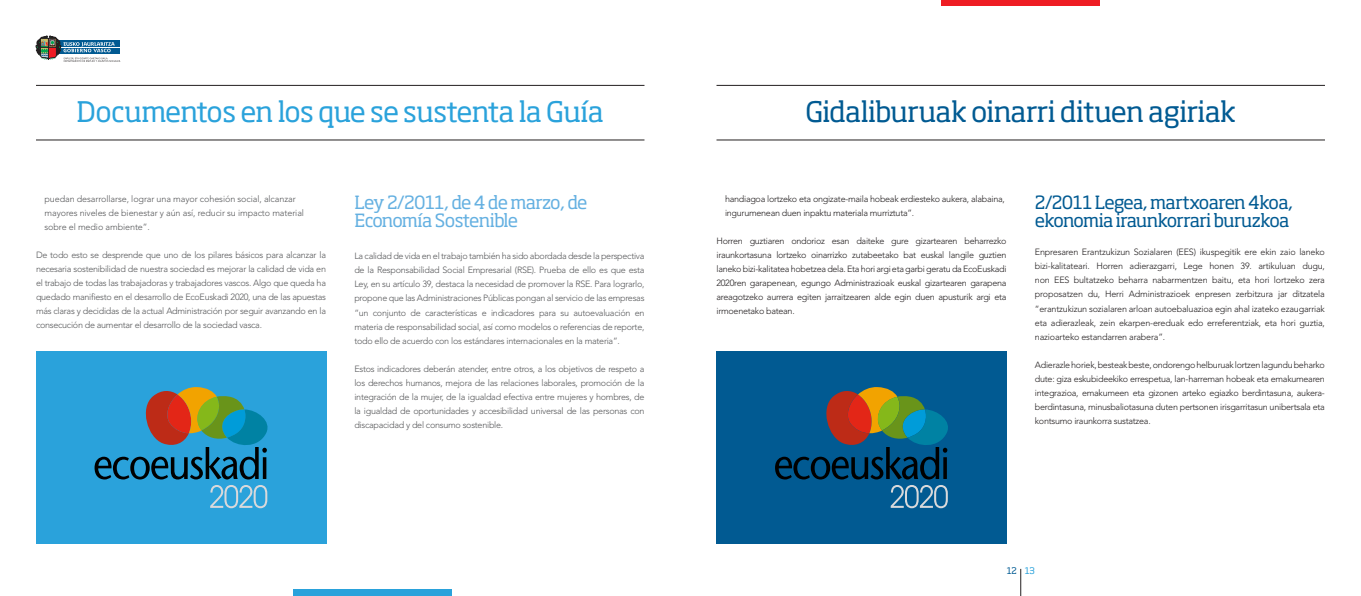
<style>
.page{position:relative;width:1361px;height:596px;background:#fff}
.page>*{position:absolute;margin:0;border:0;box-sizing:border-box;transform-origin:0 0}
.t1{font:28px "Soho Pro";letter-spacing:-.03em;color:#2aa2db}
.t2{font:28px "Soho Pro";letter-spacing:-.02em;color:#015a92}
.t3{font:18px/18px "Soho Pro";letter-spacing:-.035em;color:#015a92}
.t4{font:18px/18px "Soho Pro";letter-spacing:-.045em;color:#64b0e1}
.t5{font:300 9px/14px "Avenir";letter-spacing:-.03em;color:#231f20;text-align:justify}
.t6{font:300 9px/14px "Avenir";letter-spacing:-.03em;color:#57585a;text-align:justify}
.t7{font:300 9px/14px "Avenir";letter-spacing:-.01em;color:#57585a}
.t8{font:9px "Soho Pro";color:#015a92}
.s1{color:#2aa2db}
</style>
<div class="page">
<svg style="left:36px;top:36px;width:85px;height:26px"></svg>
<hr style="left:36px;top:140px;width:608px;height:1px;background:#231f20">
<hr style="left:36px;top:85px;width:608px;height:1px;background:#231f20">
<div style="left:293px;top:589px;width:158px;height:6px;background:#2aa2db"></div>
<div style="left:36px;top:351px;width:290px;height:192px;background:#2aa2db"></div>
<svg style="left:95px;top:387px;width:173px;height:121px"></svg>
<hr style="left:716px;top:140px;width:609px;height:1px;background:#231f20">
<hr style="left:716px;top:85px;width:609px;height:1px;background:#231f20">
<svg style="left:1020px;top:568px;width:1px;height:27px"></svg>
<div style="left:941px;top:0;width:159px;height:6px;background:#ee1d23"></div>
<div style="left:716px;top:351px;width:290px;height:192px;background:#015a92"></div>
<svg style="left:775px;top:387px;width:173px;height:121px"></svg>
<h1 class="t1" style="left:76px;top:92px;width:529px">Documentos en los que se sustenta la Guía</h1>
<p class="t7" style="left:45px;top:192px;width:261px">puedan desarrollarse, lograr una mayor cohesión social, alcanzar mayores niveles de bienestar y aún así, reducir su impacto material sobre el medio ambiente”.</p>
<p class="t6" style="left:36px;top:248px;width:291px">De todo esto se desprende que uno de los pilares básicos para alcanzar la necesaria sostenibilidad de nuestra sociedad es mejorar la calidad de vida en el trabajo de todas las trabajadoras y trabajadores vascos. Algo que queda ha quedado manifiesto en el desarrollo de EcoEuskadi 2020, una de las apuestas más claras y decididas de la actual Administración por seguir avanzando en la consecución de aumentar el desarrollo de la sociedad vasca.</p>
<h2 class="t4" style="left:354px;top:193px;width:235px">Ley 2/2011, de 4 de marzo, de<br>Economía Sostenible</h2>
<p class="t6" style="left:354px;top:249px;width:292px">La calidad de vida en el trabajo también ha sido abordada desde la perspectiva de la Responsabilidad Social Empresarial (RSE). Prueba de ello es que esta Ley, en su artículo 39, destaca la necesidad de promover la RSE. Para lograrlo, propone que las Administraciones Públicas pongan al servicio de las empresas “un conjunto de características e indicadores para su autoevaluación en materia de responsabilidad social, así como modelos o referencias de reporte, todo ello de acuerdo con los estándares internacionales en la materia”.</p>
<p class="t6" style="left:354px;top:361px;width:292px">Estos indicadores deberán atender, entre otros, a los objetivos de respeto a los derechos humanos, mejora de las relaciones laborales, promoción de la integración de la mujer, de la igualdad efectiva entre mujeres y hombres, de la igualdad de oportunidades y accesibilidad universal de las personas con discapacidad y del consumo sostenible.</p>
<h1 class="t2" style="left:805px;top:92px;width:432px">Gidaliburuak oinarri dituen agiriak</h1>
<p class="t5" style="left:725px;top:192px;width:281px">handiagoa lortzeko eta ongizate-maila hobeak erdiesteko aukera, alabaina, ingurumenean duen inpaktu materiala murriztuta”.</p>
<p class="t5" style="left:716px;top:234px;width:291px">Horren guztiaren ondorioz esan daiteke gure gizartearen beharrezko iraunkortasuna lortzeko oinarrizko zutabeetako bat euskal langile guztien laneko bizi-kalitatea hobetzea dela. Eta hori argi eta garbi geratu da EcoEuskadi 2020ren garapenean, egungo Administrazioak euskal gizartearen garapena areagotzeko aurrera egiten jarraitzearen alde egin duen apusturik argi eta irmoenetako batean.</p>
<h2 class="t3" style="left:1035px;top:193px;width:260px">2/2011 Legea, martxoaren 4koa, ekonomia iraunkorrari buruzkoa</h2>
<p class="t5" style="left:1035px;top:245px;width:291px">Enpresaren Erantzukizun Sozialaren (EES) ikuspegitik ere ekin zaio laneko bizi-kalitateari. Horren adierazgarri, Lege honen 39. artikuluan dugu, non EES bultatzeko beharra nabarmentzen baitu, eta hori lortzeko zera proposatzen du, Herri Administrazioek enpresen zerbitzura jar ditzatela “erantzukizun sozialaren arloan autoebaluazioa egin ahal izateko ezaugarriak eta adierazleak, zein ekarpen-ereduak edo erreferentziak, eta hori guztia, nazioarteko estandarren arabera”.</p>
<p class="t5" style="left:1035px;top:357px;width:291px">Adierazle horiek, besteak beste, ondorengo helburuak lortzen lagundu beharko dute: giza eskubideekiko errespetua, lan-harreman hobeak eta emakumearen integrazioa, emakumeen eta gizonen arteko egiazko berdintasuna, aukera&shy;berdintasuna, minusbaliotasuna duten pertsonen irisgarritasun unibertsala eta kontsumo iraunkorra sustatzea.</p>
<p class="t8" style="left:1006px;top:564px;width:30px">12 <span class="s1">13</span></p>
</div>
